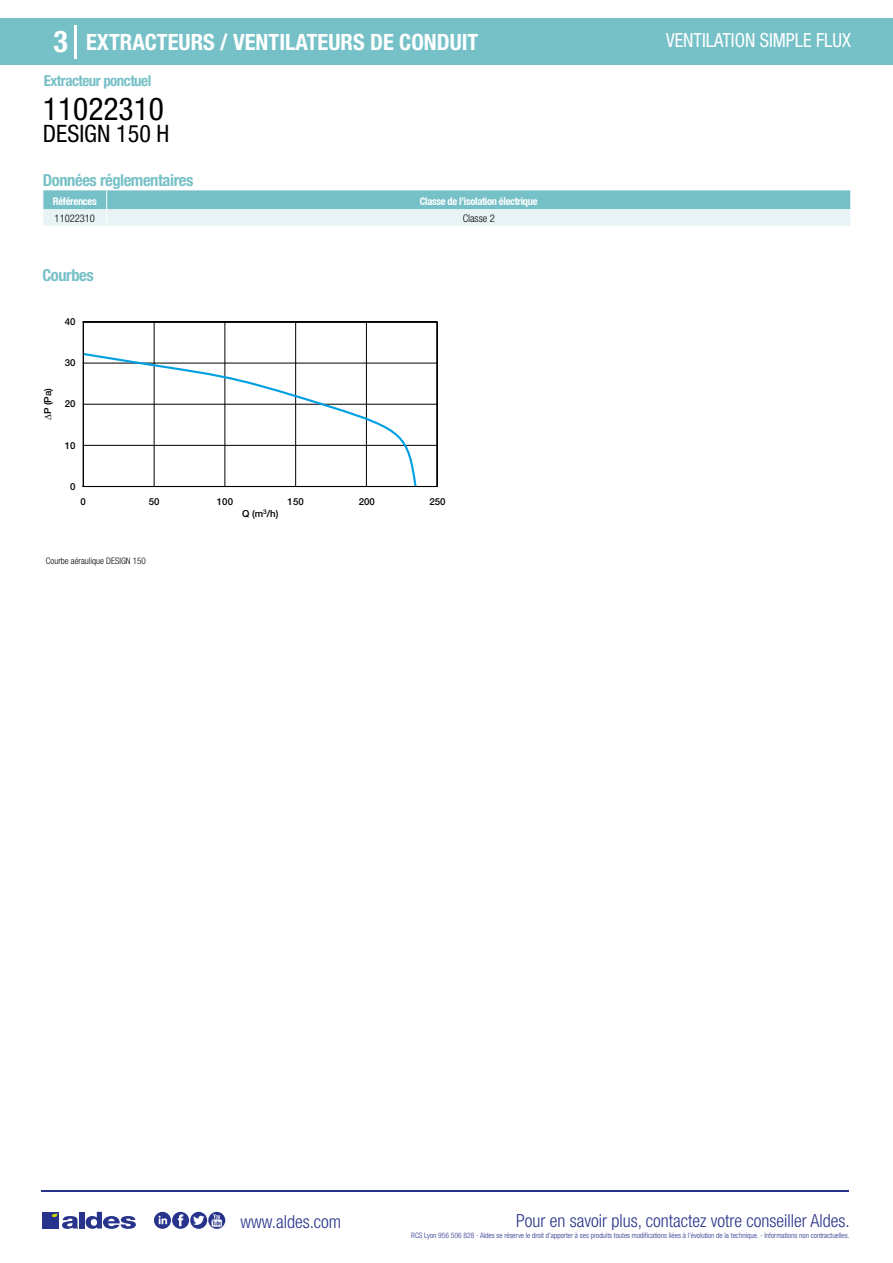
<style>
.page{position:relative;width:893px;height:1263px;background:#fff}
.page>*{position:absolute;margin:0;border:0;box-sizing:border-box;transform-origin:0 0}
.t1{font:condensed 31.5px "Helvetica Neue LT Std";color:#000}
.t2{font:700 condensed 30px "Helvetica Neue LT Std";color:#fff}
.t3{font:condensed 24px "Helvetica Neue LT Std";color:#000}
.t4{font:700 condensed 22.5px "Helvetica Neue LT Std";color:#fff}
.t5{font:condensed 19.5px "Helvetica Neue LT Std";color:#fff;scale:.95 1}
.t6{font:300 condensed 18px "Helvetica Neue";color:#28348b}
.t7{font:700 condensed 16.5px "Helvetica Neue LT Std";letter-spacing:-.025em;color:#76c1c7}
.t8{font:700 condensed 15px "Helvetica Neue LT Std";letter-spacing:-.035em;color:#76c1c7}
.t9{font:700 condensed 10.5px "Helvetica Neue";letter-spacing:-.03em;color:#fff}
.t10{font:300 condensed 10.5px "Helvetica Neue";color:#000}
.t11{font:500 9.6px "Helvetica Neue";color:#000}
.t12{font:300 condensed 9px "Helvetica Neue";color:#000}
.t13{font:300 condensed 7.5px "Helvetica Neue";color:#28348b}
</style>
<div class="page">
<div style="left:0;top:18px;width:893px;height:46px;background:#76c1c7"></div>
<hr style="left:74px;top:25px;width:2px;height:33px;background:#fff">
<hr style="left:41px;top:1190px;width:808px;height:1px;background:#28348b">
<svg style="left:154px;top:1212px;width:71px;height:17px"></svg>
<div style="left:42px;top:1212px;width:17px;height:16px;background:#28348b"></div>
<div style="left:79px;top:1212px;width:5px;height:16px;background:#28348b"></div>
<svg style="left:86px;top:1212px;width:50px;height:17px"></svg>
<svg style="left:52px;top:1213px;width:26px;height:16px"></svg>
<svg style="left:43px;top:190px;width:808px;height:36px;background:#add9dd"></svg>
<hr style="left:154px;top:322px;width:1px;height:164px;background:#000">
<hr style="left:225px;top:322px;width:1px;height:164px;background:#000">
<hr style="left:295px;top:322px;width:1px;height:164px;background:#000">
<hr style="left:366px;top:322px;width:1px;height:164px;background:#000">
<hr style="left:83px;top:445px;width:354px;height:1px;background:#000">
<hr style="left:83px;top:404px;width:354px;height:1px;background:#000">
<hr style="left:83px;top:363px;width:354px;height:1px;background:#000">
<svg style="left:82px;top:351px;width:336px;height:137px"></svg>
<div style="left:83px;top:321px;width:355px;height:166px;border:1px solid #000"></div>
<h2 class="t2" style="left:54px;top:24px;width:16px">3</h2>
<h3 class="t4" style="left:86px;top:28px;width:394px">EXTRACTEURS / VENTILATEURS DE CONDUIT</h3>
<h3 class="t5" style="left:666px;top:29px;width:196px">VENTILATION SIMPLE FLUX</h3>
<h3 class="t8" style="left:44px;top:71px;width:109px">Extracteur ponctuel</h3>
<h1 class="t1" style="left:43px;top:91px;width:122px">11022310</h1>
<h3 class="t3" style="left:43px;top:120px;width:128px">DESIGN 150 H</h3>
<h3 class="t7" style="left:43px;top:170px;width:152px">Données réglementaires</h3>
<h3 class="t9" style="left:53px;top:195px;width:45px">Références</h3>
<h3 class="t9" style="left:420px;top:195px;width:119px">Classe de l’isolation électrique</h3>
<h3 class="t10" style="left:55px;top:212px;width:42px">11022310</h3>
<h3 class="t10" style="left:463px;top:212px;width:34px">Classe 2</h3>
<h3 class="t7" style="left:43px;top:265px;width:53px">Courbes</h3>
<p class="t11" style="left:65px;top:315px;width:12px">40</p>
<p class="t11" style="left:42px;top:420px;width:34px;rotate:-90deg">∆P (Pa)</p>
<p class="t11" style="left:65px;top:357px;width:12px">30</p>
<p class="t11" style="left:65px;top:398px;width:12px">20</p>
<p class="t11" style="left:65px;top:439px;width:12px">10</p>
<p class="t11" style="left:70px;top:481px;width:7px">0</p>
<p class="t11" style="left:81px;top:496px;width:7px">0</p>
<p class="t11" style="left:149px;top:496px;width:12px">50</p>
<p class="t11" style="left:217px;top:496px;width:18px">100</p>
<p class="t11" style="left:288px;top:496px;width:18px">150</p>
<p class="t11" style="left:359px;top:496px;width:18px">200</p>
<p class="t11" style="left:429px;top:496px;width:18px">250</p>
<p class="t11" style="left:242px;top:508px;width:38px">Q (m<sup>3</sup>/h)</p>
<p class="t12" style="left:46px;top:556px;width:101px">Courbe aéraulique DESIGN 150</p>
<h3 class="t6" style="left:240px;top:1211px;width:102px">www.aldes.com</h3>
<h3 class="t6" style="left:516px;top:1211px;width:335px">Pour en savoir plus, contactez votre conseiller Aldes.</h3>
<p class="t13" style="left:411px;top:1230px;width:440px">RCS Lyon 956 506 828 - Aldes se réserve le droit d’apporter à ses produits toutes modifications liées à l’évolution de la technique. - Informations non contractuelles.</p>
</div>
